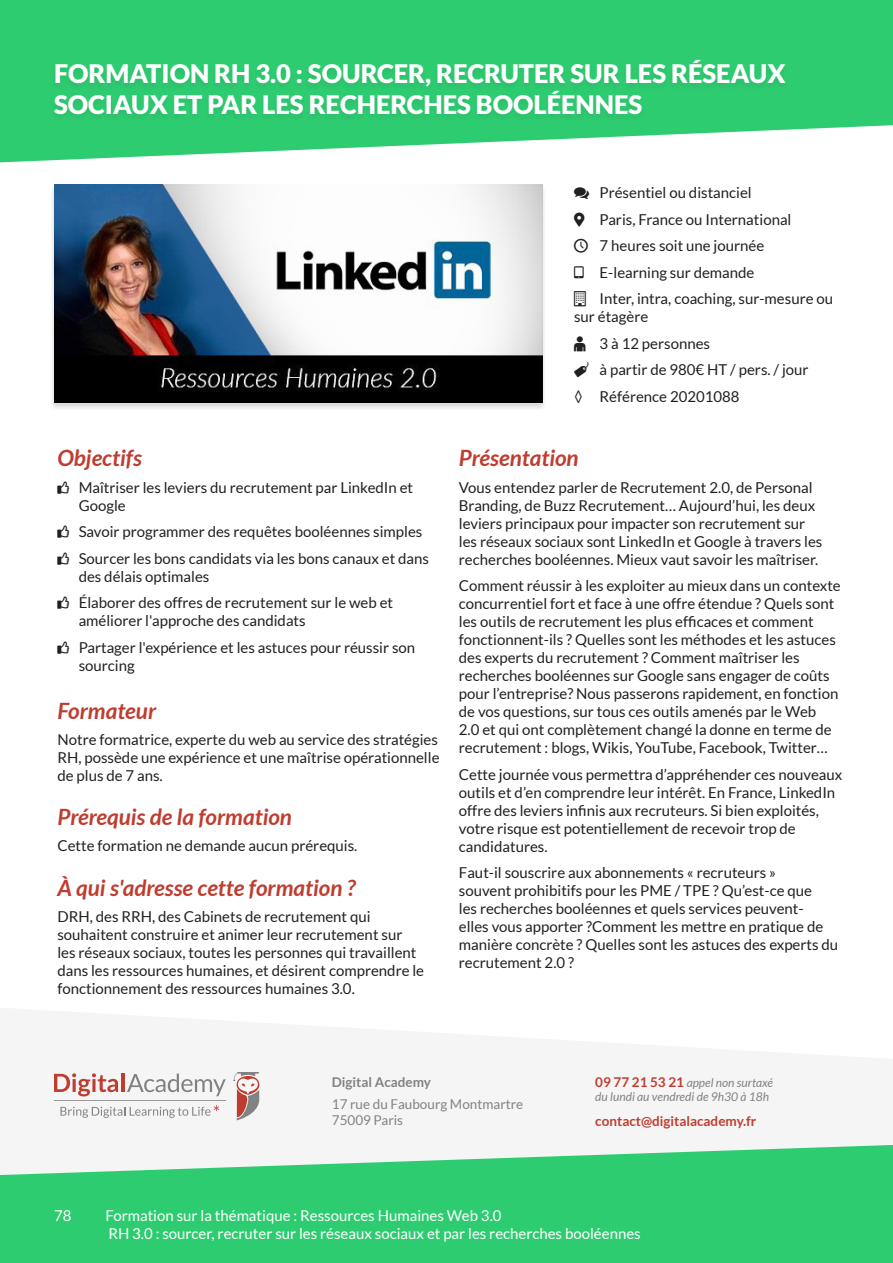
<style>
.page{position:relative;width:893px;height:1263px;background:#fff}
.page>*{position:absolute;margin:0;border:0;box-sizing:border-box;transform-origin:0 0}
.t1{font:900 25.5px/30.6px "Lato";color:#fff}
.t2{font:italic 700 22.5px "Lato";color:#bf3d30}
.t3{font:15px/18px "Lato";color:#221f1f}
.t4{font:15px/18px "Lato";color:#fff}
.t5{font:13.5px/16.2px "Lato";color:#828282}
.t6{font:700 13.5px "Lato";color:#bf3d30}
.t7{font:700 13.5px "Lato";color:#828282}
.t8{font:italic 12px/14.4px "Lato";color:#828282}
.s1{font-weight:700;font-style:normal;font-size:13.5px;color:#bf3d30}
</style>
<div class="page">
<svg style="left:0;top:0;width:893px;height:163px;fill:#2ecc71"></svg>
<svg style="left:0;top:1120px;width:893px;height:143px;fill:#2ecc71"></svg>
<hr style="left:54px;top:1101px;width:172px;height:1px;background:#999">
<svg style="left:233px;top:1072px;width:26px;height:48px"></svg>
<svg style="left:54px;top:1073px;width:64px;height:23px"></svg>
<hr style="left:121px;top:1073px;width:3px;height:19px;background:#bf3d30">
<svg style="left:127px;top:1073px;width:99px;height:23px"></svg>
<svg style="left:60px;top:1105px;width:159px;height:13px"></svg>
<div style="left:50px;top:59px;width:739px;height:63px;background:#2dc96f"></div>
<div style="left:49px;top:184px;width:498px;height:228px;background:#221f1f;opacity:.09"></div>
<img style="left:54px;top:185px;width:488px;height:218px">
<h1 class="t1" style="left:54px;top:58px;width:733px">FORMATION RH 3.0 : SOURCER, RECRUTER SUR LES RÉSEAUX<br>SOCIAUX ET PAR LES RECHERCHES BOOLÉENNES</h1>
<h2 class="t2" style="left:57px;top:446px;width:86px">Objectifs</h2>
<p class="t3" style="left:79px;top:478px;width:336px">Maîtriser les leviers du recrutement par LinkedIn et<br>Google</p>
<p class="t3" style="left:79px;top:518px;width:352px;line-height:26.5px">Savoir programmer des requêtes booléennes simples<br>Sourcer les bons candidats via les bons canaux et dans</p>
<p class="t3" style="left:79px;top:563px;width:316px;line-height:26.5px">des délais optimales<br>Élaborer des offres de recrutement sur le web et</p>
<p class="t3" style="left:79px;top:607px;width:338px;line-height:26.5px">améliorer l'approche des candidats<br>Partager l'expérience et les astuces pour réussir son</p>
<p class="t3" style="left:79px;top:656px;width:58px">sourcing</p>
<h2 class="t2" style="left:57px;top:698px;width:100px">Formateur</h2>
<p class="t3" style="left:57px;top:731px;width:384px;text-align:justify">Notre formatrice, experte du web au service des stratégies RH, possède une expérience et une maîtrise opérationnelle de plus de 7 ans.</p>
<h2 class="t2" style="left:57px;top:804px;width:236px">Prérequis de la formation</h2>
<p class="t3" style="left:57px;top:837px;width:302px">Cette formation ne demande aucun prérequis.</p>
<h2 class="t2" style="left:57px;top:876px;width:300px">À qui s'adresse cette formation ?</h2>
<p class="t3" style="left:57px;top:908px;width:368px">DRH, des RRH, des Cabinets de recrutement qui souhaitent construire et animer leur recrutement sur les réseaux sociaux, toutes les personnes qui travaillent dans les ressources humaines, et désirent comprendre le fonctionnement des ressources humaines 3.0.</p>
<p class="t3" style="left:600px;top:179px;width:235px;line-height:26.5px">Présentiel ou distanciel<br>Paris, France ou International<br>7 heures soit une journée<br>E-learning sur demande<br>Inter, intra, coaching, sur-mesure ou</p>
<p class="t3" style="left:574px;top:308px;width:76px">sur étagère</p>
<p class="t3" style="left:600px;top:334px;width:112px">3 à 12 personnes</p>
<p class="t3" style="left:600px;top:361px;width:211px">à partir de 980€ HT / pers. / jour</p>
<p class="t3" style="left:574px;top:387px;width:167px">◊ Référence 20201088</p>
<h2 class="t2" style="left:459px;top:446px;width:121px">Présentation</h2>
<p class="t3" style="left:459px;top:478px;width:365px">Vous entendez parler de Recrutement 2.0, de Personal Branding, de Buzz Recrutement… Aujourd’hui, les deux leviers principaux pour impacter son recrutement sur les réseaux sociaux sont LinkedIn et Google à travers les recherches booléennes. Mieux vaut savoir les maîtriser.</p>
<p class="t3" style="left:459px;top:577px;width:383px">Comment réussir à les exploiter au mieux dans un contexte concurrentiel fort et face à une offre étendue ? Quels sont les outils de recrutement les plus efficaces et comment fonctionnent-ils ? Quelles sont les méthodes et les astuces des experts du recrutement ? Comment maîtriser les recherches booléennes sur Google sans engager de coûts pour l’entreprise? Nous passerons rapidement, en fonction de vos questions, sur tous ces outils amenés par le Web<br>2.0 et qui ont complètement changé la donne en terme de recrutement : blogs, Wikis, YouTube, Facebook, Twitter…</p>
<p class="t3" style="left:459px;top:765px;width:385px">Cette journée vous permettra d’appréhender ces nouveaux outils et d’en comprendre leur intérêt. En France, LinkedIn offre des leviers infinis aux recruteurs. Si bien exploités, votre risque est potentiellement de recevoir trop de candidatures.</p>
<p class="t3" style="left:459px;top:864px;width:381px">Faut-il souscrire aux abonnements « recruteurs »<br>souvent prohibitifs pour les PME / TPE ? Qu’est-ce que<br>les recherches booléennes et quels services peuvent-<br>elles vous apporter ?Comment les mettre en pratique de manière concrète ? Quelles sont les astuces des experts du recrutement 2.0 ?</p>
<p class="t4" style="left:54px;top:1207px;width:19px">78</p>
<p class="t7" style="left:332px;top:1077px;width:101px">Digital Academy</p>
<p class="t5" style="left:332px;top:1097px;width:193px">17 rue du Faubourg Montmartre<br>75009 Paris</p>
<p class="t8" style="left:595px;top:1076px;width:179px"><span class="s1">09 77 21 53 21</span> appel non surtaxé du lundi au vendredi de 9h30 à 18h</p>
<p class="t6" style="left:595px;top:1116px;width:162px">contact@digitalacademy.fr</p>
<p class="t4" style="left:105px;top:1207px;width:537px">Formation sur la thématique : Ressources Humaines Web 3.0<br>RH 3.0 : sourcer, recruter sur les réseaux sociaux et par les recherches booléennes</p>
</div>
